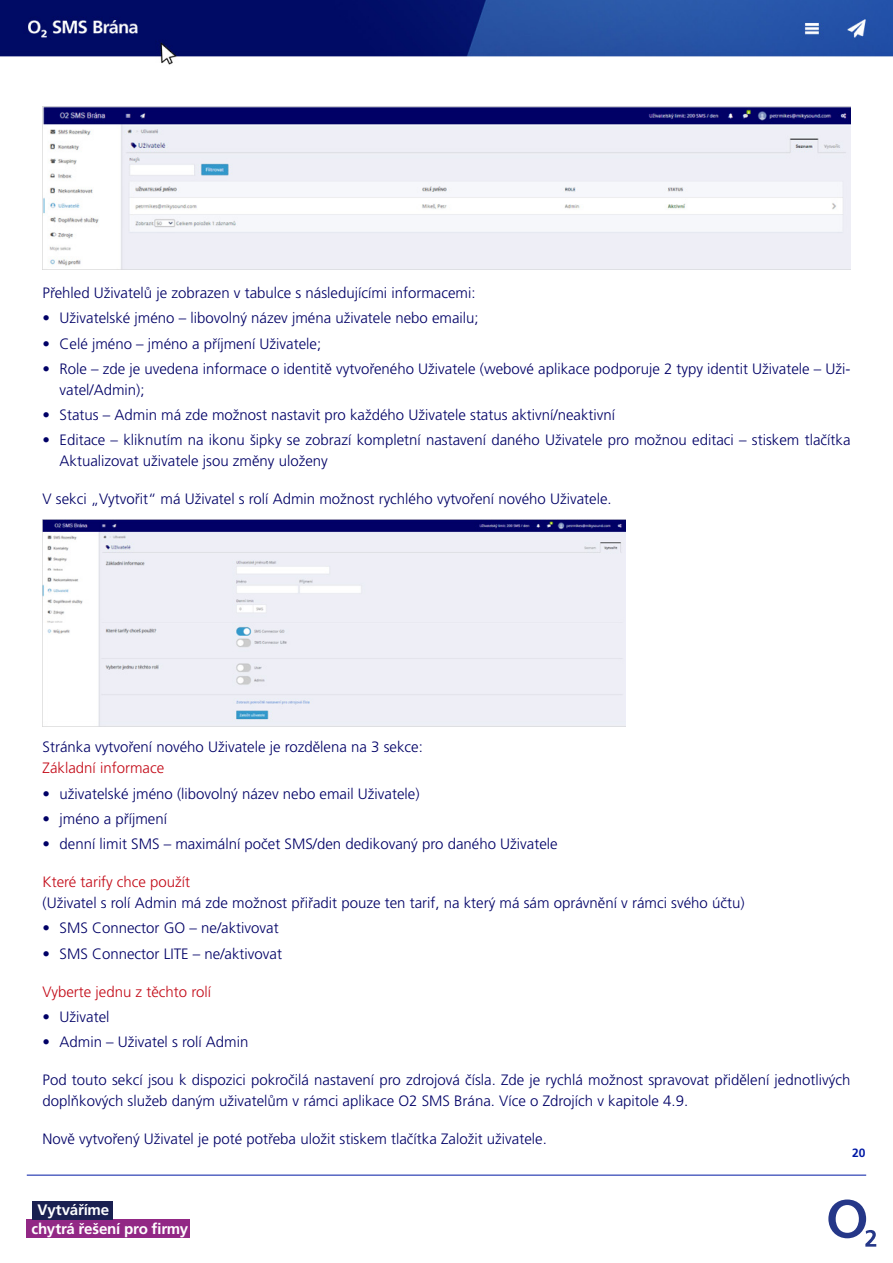
<style>
.page{position:relative;width:893px;height:1263px;background:#fff}
.page>*{position:absolute;margin:0;border:0;box-sizing:border-box;transform-origin:0 0}
.t1{font:700 15.15px "Frutiger LT Pro";letter-spacing:-.015em;color:#fff}
.t2{font:300 15px/21px "Frutiger LT Pro";color:#006}
.t3{font:300 15px "Frutiger LT Pro";color:#c30a17}
.t4{font:700 12px "Frutiger LT Pro";color:#0019a5}
</style>
<div class="page">
<img style="left:0;top:0;width:893px;height:65px">
<hr style="left:27px;top:1175px;width:839px;height:1px;background:#0019a5">
<div style="left:27px;top:1219px;width:163px;height:19px;background:#922885"></div>
<div style="left:33px;top:1201px;width:80px;height:18px;background:#1a2051"></div>
<svg style="left:828px;top:1199px;width:48px;height:47px"></svg>
<img style="left:43px;top:106px;width:807px;height:164px">
<img style="left:43px;top:519px;width:582px;height:207px">
<p class="t2" style="left:43px;top:282px;width:435px">Přehled Uživatelů je zobrazen v tabulce s následujícími informacemi:</p>
<p class="t2" style="left:43px;top:308px;width:438px">• Uživatelské jméno – libovolný název jména uživatele nebo emailu;</p>
<p class="t2" style="left:43px;top:333px;width:280px">• Celé jméno – jméno a příjmení Uživatele;</p>
<p class="t2" style="left:60px;top:358px;width:792px;text-indent:-17px">• Role – zde je uvedena informace o identitě vytvořeného Uživatele (webové aplikace podporuje 2 typy identit Uživatele – Uži&shy;vatel/Admin);</p>
<p class="t2" style="left:43px;top:404px;width:574px">• Status – Admin má zde možnost nastavit pro každého Uživatele status aktivní/neaktivní</p>
<p class="t2" style="left:60px;top:430px;width:792px;text-indent:-17px">• Editace – kliknutím na ikonu šipky se zobrazí kompletní nastavení daného Uživatele pro možnou editaci – stiskem tlačítka<br>Aktualizovat uživatele jsou změny uloženy</p>
<p class="t2" style="left:43px;top:489px;width:571px">V sekci „Vytvořit“ má Uživatel s rolí Admin možnost rychlého vytvoření nového Uživatele.</p>
<p class="t2" style="left:43px;top:737px;width:382px">Stránka vytvoření nového Uživatele je rozdělena na 3 sekce:</p>
<p class="t3" style="left:43px;top:759px;width:123px">Základní informace</p>
<p class="t2" style="left:43px;top:783px;width:379px">• uživatelské jméno (libovolný název nebo email Uživatele)</p>
<p class="t2" style="left:43px;top:808px;width:126px">• jméno a příjmení</p>
<p class="t2" style="left:43px;top:833px;width:517px">• denní limit SMS – maximální počet SMS/den dedikovaný pro daného Uživatele</p>
<p class="t3" style="left:43px;top:873px;width:149px">Které tarify chce použít</p>
<p class="t2" style="left:43px;top:892px;width:703px">(Uživatel s rolí Admin má zde možnost přiřadit pouze ten tarif, na který má sám oprávnění v rámci svého účtu)</p>
<p class="t2" style="left:43px;top:918px;width:238px">• SMS Connector GO – ne/aktivovat</p>
<p class="t2" style="left:43px;top:943px;width:241px">• SMS Connector LITE – ne/aktivovat</p>
<p class="t3" style="left:43px;top:983px;width:170px">Vyberte jednu z těchto rolí</p>
<p class="t2" style="left:43px;top:1006px;width:68px">• Uživatel</p>
<p class="t2" style="left:43px;top:1031px;width:207px">• Admin – Uživatel s rolí Admin</p>
<p class="t2" style="left:43px;top:1069px;width:809px">Pod touto sekcí jsou k dispozici pokročilá nastavení pro zdrojová čísla. Zde je rychlá možnost spravovat přidělení jednotlivých doplňkových služeb daným uživatelům v rámci aplikace O2 SMS Brána. Více o Zdrojích v kapitole 4.9.</p>
<p class="t2" style="left:43px;top:1128px;width:506px">Nově vytvořený Uživatel je poté potřeba uložit stiskem tlačítka Založit uživatele.</p>
<p class="t4" style="left:852px;top:1146px;width:15px">20</p>
<p class="t1" style="left:37px;top:1201px;width:73px">Vytváříme</p>
<p class="t1" style="left:32px;top:1220px;width:158px">chytrá řešení pro firmy</p>
</div>
